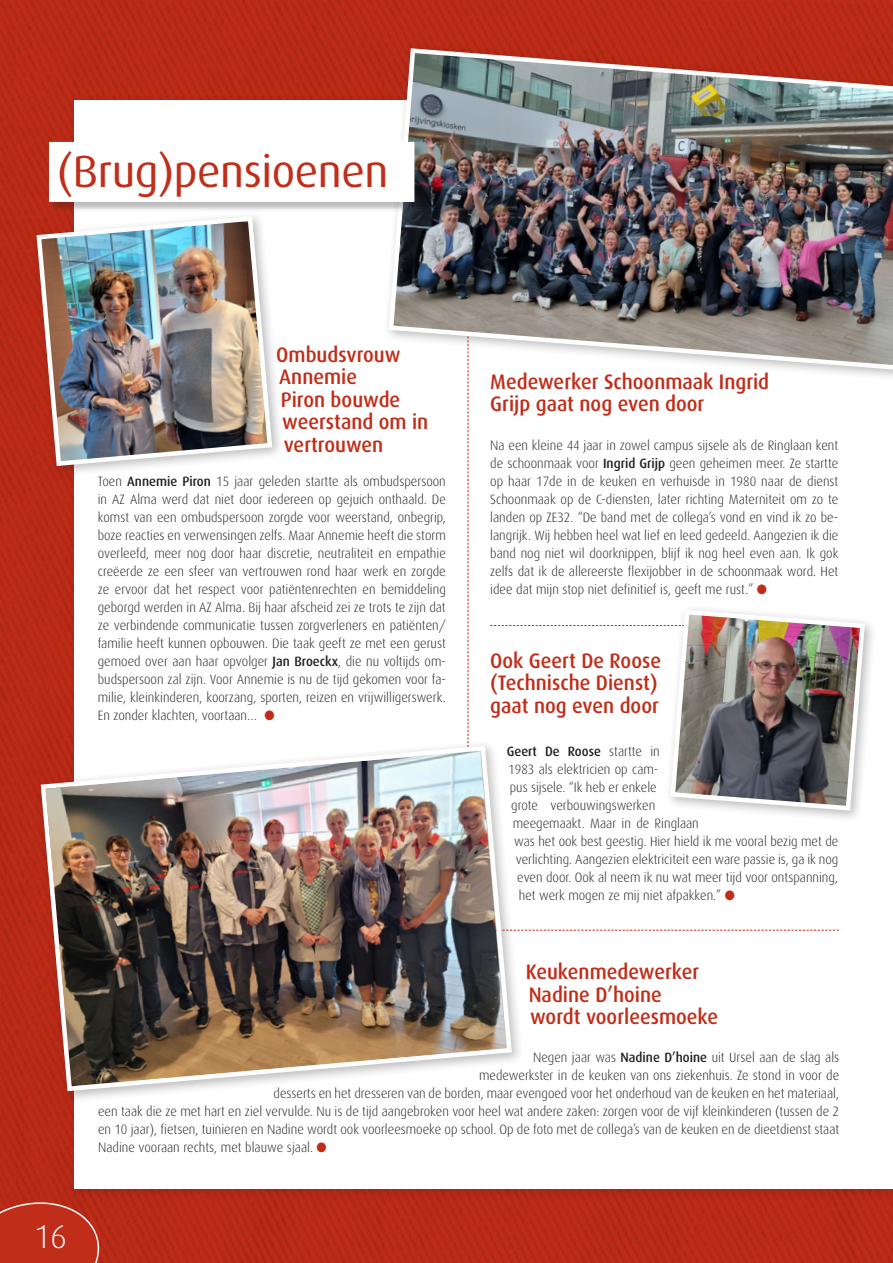
<style>
.page{position:relative;width:893px;height:1263px;background:#fff}
.page>*{position:absolute;margin:0;border:0;box-sizing:border-box;transform-origin:0 0}
.t1{font:45px "Dax";letter-spacing:-.01em;color:#c02d19}
.t2{font:300 33px "Dax";color:#fff}
.t3{font:500 21px/22.5px "Dax";color:#c02d19;scale:.95 1}
.t4{font:300 13.5px/18px "Dax";color:#231f20;text-align:justify;scale:.95 1}
.t5{font:500 13.5px "Dax";color:#231f20;scale:.95 1}
.s1{font-weight:500}
.s2{color:#c02d19}
.s3{font-weight:300}
</style>
<div class="page">
<img style="left:0;top:0;width:893px;height:1263px">
<div style="left:74px;top:100px;width:819px;height:1088px;background:#fff"></div>
<svg style="left:468px;top:382px;width:1px;height:358px"></svg>
<div style="left:31px;top:211px;width:254px;height:267px;background:#231f20;opacity:.3"></div>
<img style="left:34px;top:214px;width:241px;height:254px">
<svg style="left:525px;top:930px;width:314px;height:1px"></svg>
<div style="left:35px;top:740px;width:489px;height:364px;background:#231f20;opacity:.3"></div>
<img style="left:38px;top:743px;width:476px;height:350px">
<div style="left:383px;top:43px;width:510px;height:339px;background:#231f20;opacity:.3"></div>
<img style="left:386px;top:46px;width:507px;height:326px">
<div style="left:665px;top:604px;width:212px;height:219px;background:#231f20;opacity:.3"></div>
<img style="left:490px;top:607px;width:377px;height:206px">
<div style="left:50px;top:143px;width:375px;height:70px;background:#231f20;opacity:.3"></div>
<div style="left:49px;top:142px;width:365px;height:60px;background:#fff"></div>
<svg style="left:0;top:1196px;width:104px;height:67px;background:#bf321f"></svg>
<h1 class="t1" style="left:57px;top:147px;width:333px">(Brug)pensioenen</h1>
<h3 class="t3" style="left:276px;top:344px;width:162px">Ombudsvrouw<br>Annemie<br>Piron bouwde weerstand om in vertrouwen</h3>
<p class="t4" style="left:98px;top:472px;width:368px">Toen <span class="s1">Annemie Piron</span> 15 jaar geleden startte als ombudspersoon in AZ Alma werd dat niet door iedereen op gejuich onthaald. De komst van een ombudspersoon zorgde voor weerstand, onbegrip, boze reacties en verwensingen zelfs. Maar Annemie heeft die storm overleefd, meer nog door haar discretie, neutraliteit en empathie creëerde ze een sfeer van vertrouwen rond haar werk en zorgde ze ervoor dat het respect voor patiëntenrechten en bemiddeling geborgd werden in AZ Alma. Bij haar afscheid zei ze trots te zijn dat ze verbindende communicatie tussen zorgverleners en patiënten/ familie heeft kunnen opbouwen. Die taak geeft ze met een gerust gemoed over aan haar opvolger <span class="s1">Jan Broeckx</span>, die nu voltijds om&shy;budspersoon zal zijn. Voor Annemie is nu de tijd gekomen voor fa&shy;milie, kleinkinderen, koorzang, sporten, reizen en vrijwilligerswerk.<br>En zonder klachten, voortaan… <span class="s2">●</span></p>
<h3 class="t3" style="left:490px;top:370px;width:295px">Medewerker Schoonmaak Ingrid<br>Grijp gaat nog even door</h3>
<p class="t4" style="left:490px;top:436px;width:368px">Na een kleine 44 jaar in zowel campus sijsele als de Ringlaan kent de schoonmaak voor <span class="s1">Ingrid Grijp</span> geen geheimen meer. Ze startte op haar 17de in de keuken en verhuisde in 1980 naar de dienst Schoonmaak op de C-diensten, later richting Materniteit om zo te landen op ZE32. “De band met de collega’s vond en vind ik zo be&shy;langrijk. Wij hebben heel wat lief en leed gedeeld. Aangezien ik die band nog niet wil doorknippen, blijf ik nog heel even aan. Ik gok zelfs dat ik de allereerste flexijobber in de schoonmaak word. Het idee dat mijn stop niet definitief is, geeft me rust.” <span class="s2">●</span></p>
<h3 class="t3" style="left:490px;top:649px;width:181px">Ook Geert De Roose (Technische Dienst) gaat nog even door</h3>
<p class="t5" style="left:507px;top:744px;width:163px">Geert De Roose <span class="s3">startte in</span></p>
<p class="t4" style="left:508px;top:760px;width:159px">1983 als elektricien op cam-</p>
<p class="t4" style="left:510px;top:778px;width:156px">pus sijsele. “Ik heb er enkele</p>
<p class="t4" style="left:511px;top:796px;width:153px">grote verbouwingswerken</p>
<p class="t4" style="left:513px;top:814px;width:197px">meegemaakt. Maar in de Ringlaan</p>
<p class="t4" style="left:514px;top:832px;width:343px">was het ook best geestig. Hier hield ik me vooral bezig met de</p>
<p class="t4" style="left:516px;top:850px;width:341px">verlichting. Aangezien elektriciteit een ware passie is, ga ik nog</p>
<p class="t4" style="left:517px;top:868px;width:339px">even door. Ook al neem ik nu wat meer tijd voor ontspanning,</p>
<p class="t4" style="left:519px;top:886px;width:229px">het werk mogen ze mij niet afpakken.” <span class="s2">●</span></p>
<h2 class="t2" style="left:34px;top:1218px;width:34px">16</h2>
<h3 class="t3" style="left:526px;top:961px;width:204px">Keukenmedewerker<br>Nadine D’hoine<br>wordt voorleesmoeke</h3>
<p class="t4" style="left:533px;top:1048px;width:324px">Negen jaar was <span class="s1">Nadine D’hoine</span> uit Ursel aan de slag als</p>
<p class="t4" style="left:479px;top:1066px;width:381px">medewerkster in de keuken van ons ziekenhuis. Ze stond in voor de</p>
<p class="t4" style="left:274px;top:1084px;width:597px">desserts en het dresseren van de borden, maar evengoed voor het onderhoud van de keuken en het materiaal,</p>
<p class="t4" style="left:98px;top:1102px;width:781px">een taak die ze met hart en ziel vervulde. Nu is de tijd aangebroken voor heel wat andere zaken: zorgen voor de vijf kleinkinderen (tussen de 2</p>
<p class="t4" style="left:98px;top:1120px;width:782px">en 10 jaar), fietsen, tuinieren en Nadine wordt ook voorleesmoeke op school. Op de foto met de collega’s van de keuken en de dieetdienst staat</p>
<p class="t4" style="left:98px;top:1138px;width:242px">Nadine vooraan rechts, met blauwe sjaal. <span class="s2">●</span></p>
</div>
